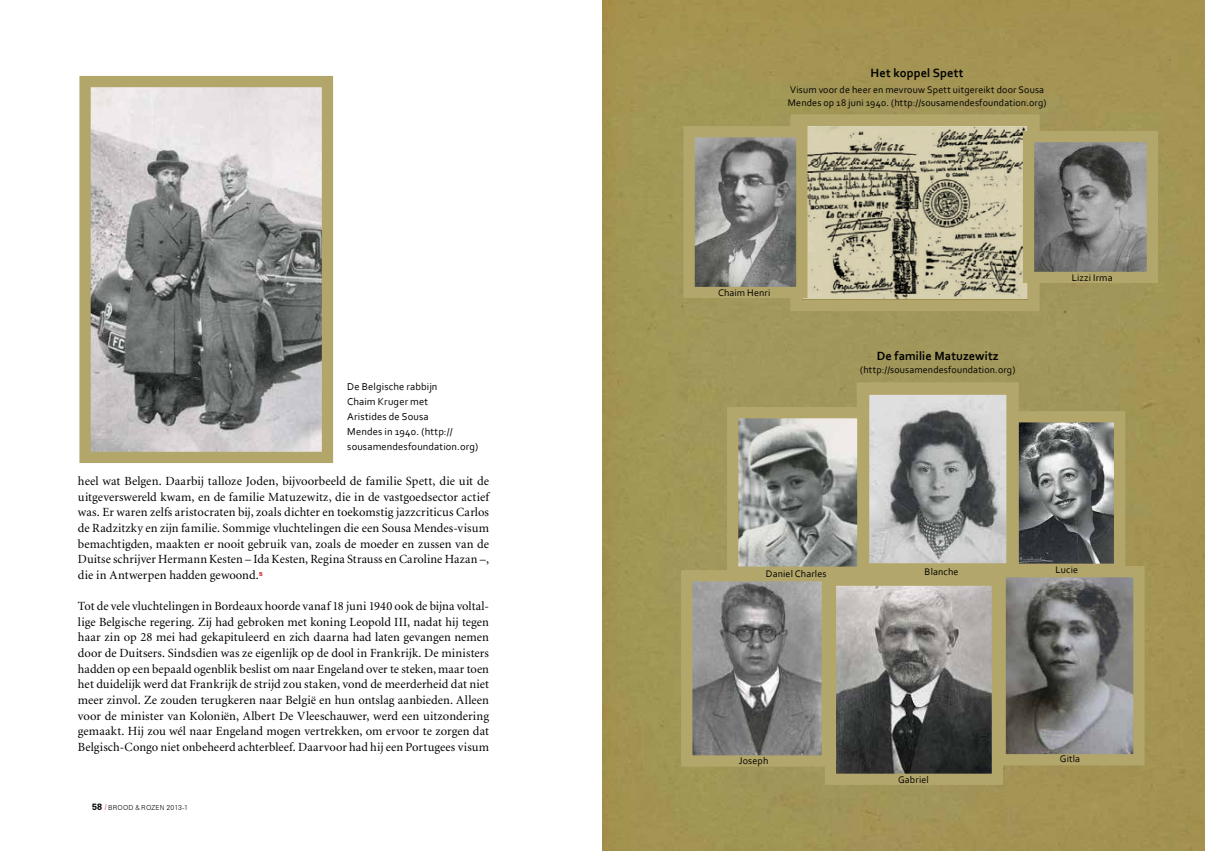
<style>
.page{position:relative;width:1205px;height:851px;background:#fff}
.page>*{position:absolute;margin:0;border:0;box-sizing:border-box;transform-origin:0 0}
.t1{font:12.5px/15.6px "Minion";letter-spacing:.005em;color:#000;text-align:justify}
.t2{font:700 12.5px "Corbel";letter-spacing:.01em;color:#000}
.t3{font:10.5px/15px "Corbel";letter-spacing:.015em;color:#000}
.t4{font:10px/12.5px "Corbel";letter-spacing:.015em;color:#000}
.t5{font:300 6.88px "Zurich BT";letter-spacing:.025em;color:#000}
.t6{font:900 5.5px "Zurich BT";color:#d2232a}
.s1{font-weight:700;font-size:9px}
.s2{font-family:"Candara";font-weight:400;color:#d2232a}
.s3{font-family:"Futura BT"}
</style>
<div class="page">
<div style="left:602px;top:0;width:603px;height:850px;background:#a29554"></div>
<img style="left:91px;top:88px;width:230px;height:363px">
<div style="left:79px;top:76px;width:254px;height:387px;border:11px solid #b3a66a"></div>
<img style="left:693px;top:582px;width:128px;height:172px">
<div style="left:681px;top:570px;width:152px;height:196px;border:11px solid #b3a66a"></div>
<img style="left:1006px;top:578px;width:126px;height:175px">
<div style="left:994px;top:566px;width:150px;height:199px;border:11px solid #b3a66a"></div>
<img style="left:837px;top:586px;width:154px;height:186px">
<div style="left:825px;top:574px;width:178px;height:210px;border:11px solid #b3a66a"></div>
<img style="left:1019px;top:423px;width:94px;height:140px">
<div style="left:1002px;top:411px;width:123px;height:164px;border:11px solid #b3a66a"></div>
<div style="left:790px;top:114px;width:249px;height:197px;border:12px solid #b3a66a"></div>
<img style="left:870px;top:395px;width:136px;height:167px">
<div style="left:857px;top:382px;width:162px;height:193px;border:12px solid #b3a66a"></div>
<img style="left:739px;top:419px;width:117px;height:146px">
<div style="left:727px;top:407px;width:141px;height:170px;border:11px solid #b3a66a"></div>
<svg style="left:803px;top:127px;width:225px;height:172px;background:#aca68c"></svg>
<img style="left:1035px;top:143px;width:111px;height:128px">
<div style="left:1023px;top:131px;width:135px;height:152px;border:11px solid #b3a66a"></div>
<img style="left:695px;top:138px;width:100px;height:148px">
<div style="left:683px;top:126px;width:124px;height:172px;border:11px solid #b3a66a"></div>
<p class="t3" style="left:347px;top:379px;width:132px">De Belgische rabbijn<br>Chaim Kruger met<br>Aristides de Sousa<br>Mendes in 1940. (http:// sousamendesfoundation.org)</p>
<p class="t1" style="left:78px;top:473px;width:413px">heel wat Belgen. Daarbij talloze Joden, bijvoorbeeld de familie Spett, die uit de uitgeverswereld kwam, en de familie Matuzewitz, die in de vastgoedsector actief was. Er waren zelfs aristocraten bij, zoals dichter en toekomstig jazzcriticus Carlos de Radzitzky en zijn familie. Sommige vluchtelingen die een Sousa Mendes-visum bemachtigden, maakten er nooit gebruik van, zoals de moeder en zussen van de Duitse schrijver Hermann Kesten – Ida Kesten, Regina Strauss en Caroline Hazan –, die in Antwerpen hadden gewoond.</p>
<p class="t6" style="left:259px;top:570px;width:5px">5</p>
<p class="t1" style="left:78px;top:598px;width:413px">Tot de vele vluchtelingen in Bordeaux hoorde vanaf 18 juni 1940 ook de bijna voltal&shy;lige Belgische regering. Zij had gebroken met koning Leopold III, nadat hij tegen haar zin op 28 mei had gekapituleerd en zich daarna had laten gevangen nemen door de Duitsers. Sindsdien was ze eigenlijk op de dool in Frankrijk. De ministers hadden op een bepaald ogenblik beslist om naar Engeland over te steken, maar toen het duidelijk werd dat Frankrijk de strijd zou staken, vond de meerderheid dat niet meer zinvol. Ze zouden terugkeren naar België en hun ontslag aanbieden. Alleen voor de minister van Koloniën, Albert De Vleeschauwer, werd een uitzondering gemaakt. Hij zou wél naar Engeland mogen vertrekken, om ervoor te zorgen dat Belgisch-Congo niet onbeheerd achterbleef. Daarvoor had hij een Portugees visum</p>
<p class="t5" style="left:92px;top:802px;width:97px"><span class="s1">58</span> <span class="s2">/</span> BROOD <span class="s3">&amp;</span> ROZEN 2013-1</p>
<p class="t2" style="left:870px;top:65px;width:94px">Het koppel Spett</p>
<p class="t4" style="left:788px;top:83px;width:260px">Visum voor de heer en mevrouw Spett uitgereikt door Sousa<br>Mendes op 18 juni 1940. (http://sousamendesfoundation.org)</p>
<p class="t4" style="left:718px;top:286px;width:54px">Chaim Henri</p>
<p class="t2" style="left:877px;top:348px;width:124px">De familie M atuzewitz</p>
<p class="t4" style="left:860px;top:363px;width:157px">(http://sousamendesfoundation.org)</p>
<p class="t4" style="left:1071px;top:271px;width:42px">Lizzi I rma</p>
<p class="t4" style="left:766px;top:566px;width:62px">Daniel Charles</p>
<p class="t4" style="left:924px;top:565px;width:35px">Blanche</p>
<p class="t4" style="left:739px;top:754px;width:31px">Joseph</p>
<p class="t4" style="left:898px;top:773px;width:32px">Gabriel</p>
<p class="t4" style="left:1055px;top:563px;width:24px">Lucie</p>
<p class="t4" style="left:1060px;top:752px;width:22px">Gitla</p>
</div>
